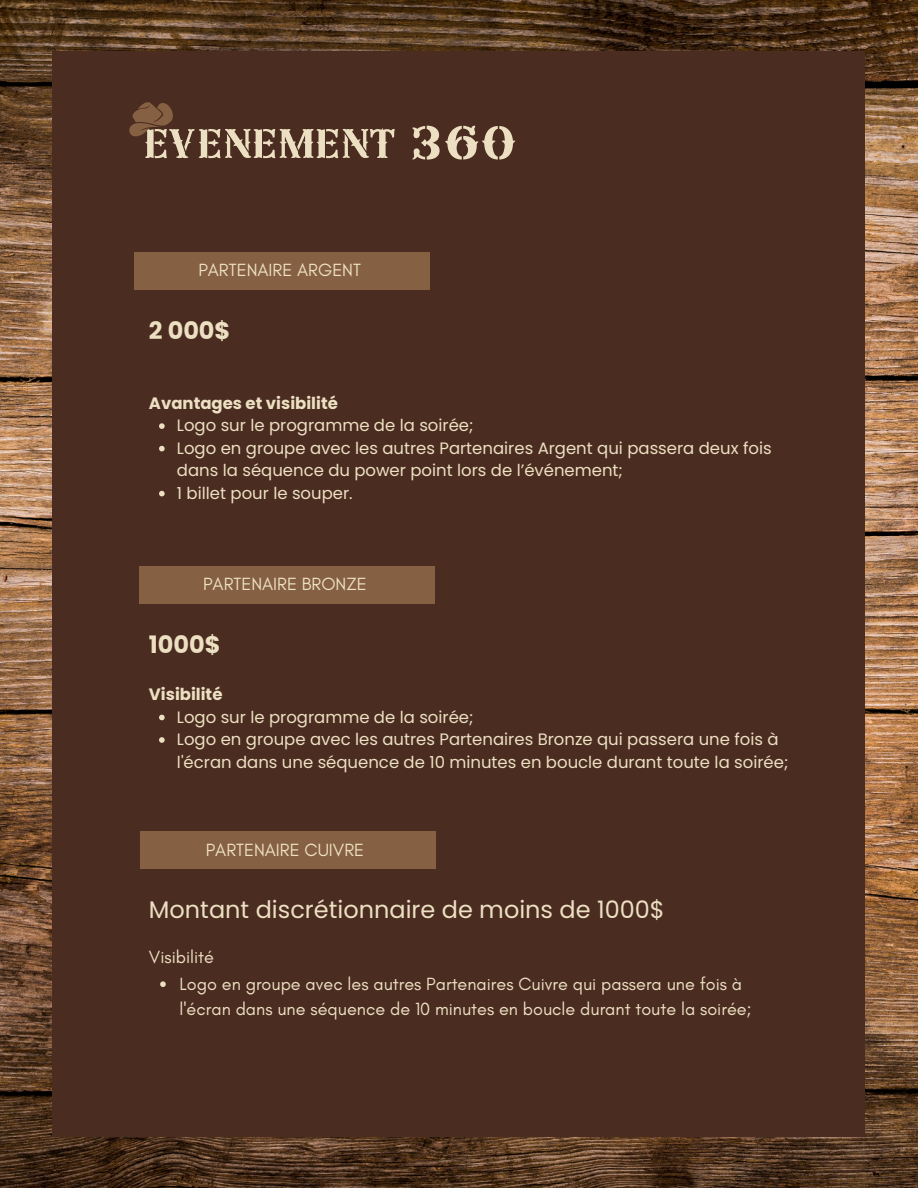
<style>
.page{position:relative;width:918px;height:1188px;background:#fff}
.page>*{position:absolute;margin:0;border:0;box-sizing:border-box;transform-origin:0 0}
.t1{font:81.75px "TS Country C NP";color:#ede0c2}
.t2{font:61.95px "TS Country C NP";color:#ede0c2}
.t3{font:24px "Poppins";color:#ede0c2}
.t4{font:700 24px "Poppins";color:#ede0c2}
.t5{font:18px/24.8px "Glacial Indifference";color:#ede0c2}
.t6{font:16.5px/22.5px "Poppins";color:#ede0c2}
.t7{font:700 16.5px "Poppins";color:#ede0c2}
</style>
<div class="page">
<img style="left:0;top:0;width:918px;height:1188px">
<div style="left:53px;top:51px;width:812px;height:1085px;background:#4a2c21"></div>
<svg style="left:159px;top:423px;width:6px;height:6px"></svg>
<svg style="left:159px;top:446px;width:6px;height:5px"></svg>
<svg style="left:159px;top:491px;width:6px;height:5px"></svg>
<svg style="left:159px;top:715px;width:6px;height:5px"></svg>
<svg style="left:159px;top:737px;width:6px;height:6px"></svg>
<div style="left:134px;top:252px;width:295px;height:38px;background:#866042"></div>
<div style="left:139px;top:566px;width:295px;height:38px;background:#866042"></div>
<svg style="left:129px;top:102px;width:44px;height:35px"></svg>
<div style="left:140px;top:831px;width:295px;height:38px;background:#866042"></div>
<svg style="left:160px;top:981px;width:6px;height:6px"></svg>
<p class="t2" style="left:140px;top:112px;width:255px">EVENEMENT</p>
<p class="t1" style="left:405px;top:98px;width:109px">360</p>
<h3 class="t5" style="left:198px;top:258px;width:164px">PARTENAIRE ARGENT</h3>
<p class="t4" style="left:149px;top:314px;width:83px">2 000$</p>
<h1 class="t7" style="left:149px;top:391px;width:190px">Avantages et visibilité</h1>
<h2 class="t6" style="left:177px;top:414px;width:298px">Logo sur le programme de la soirée;</h2>
<h5 class="t6" style="left:177px;top:437px;width:596px">Logo en groupe avec les autres Partenaires Argent qui passera deux fois dans la séquence du power point lors de l’événement;</h5>
<h3 class="t6" style="left:177px;top:482px;width:177px">1 billet pour le souper.</h3>
<h6 class="t5" style="left:203px;top:572px;width:165px">PARTENAIRE BRONZE</h6>
<h6 class="t4" style="left:149px;top:628px;width:73px">1000$</h6>
<p class="t7" style="left:149px;top:683px;width:75px">Visibilité</p>
<p class="t6" style="left:177px;top:706px;width:298px">Logo sur le programme de la soirée;</p>
<p class="t6" style="left:177px;top:728px;width:613px">Logo en groupe avec les autres Partenaires Bronze qui passera une fois à l'écran dans une séquence de 10 minutes en boucle durant toute la soirée;</p>
<h5 class="t5" style="left:206px;top:837px;width:160px">PARTENAIRE CUIVRE</h5>
<h5 class="t3" style="left:149px;top:893px;width:517px">Montant discrétionnaire de moins de 1000$</h5>
<p class="t5" style="left:149px;top:944px;width:67px">Visibilité</p>
<h4 class="t5" style="left:179px;top:972px;width:574px">Logo en groupe avec les autres Partenaires Cuivre qui passera une fois à l'écran dans une séquence de 10 minutes en boucle durant toute la soirée;</h4>
</div>
